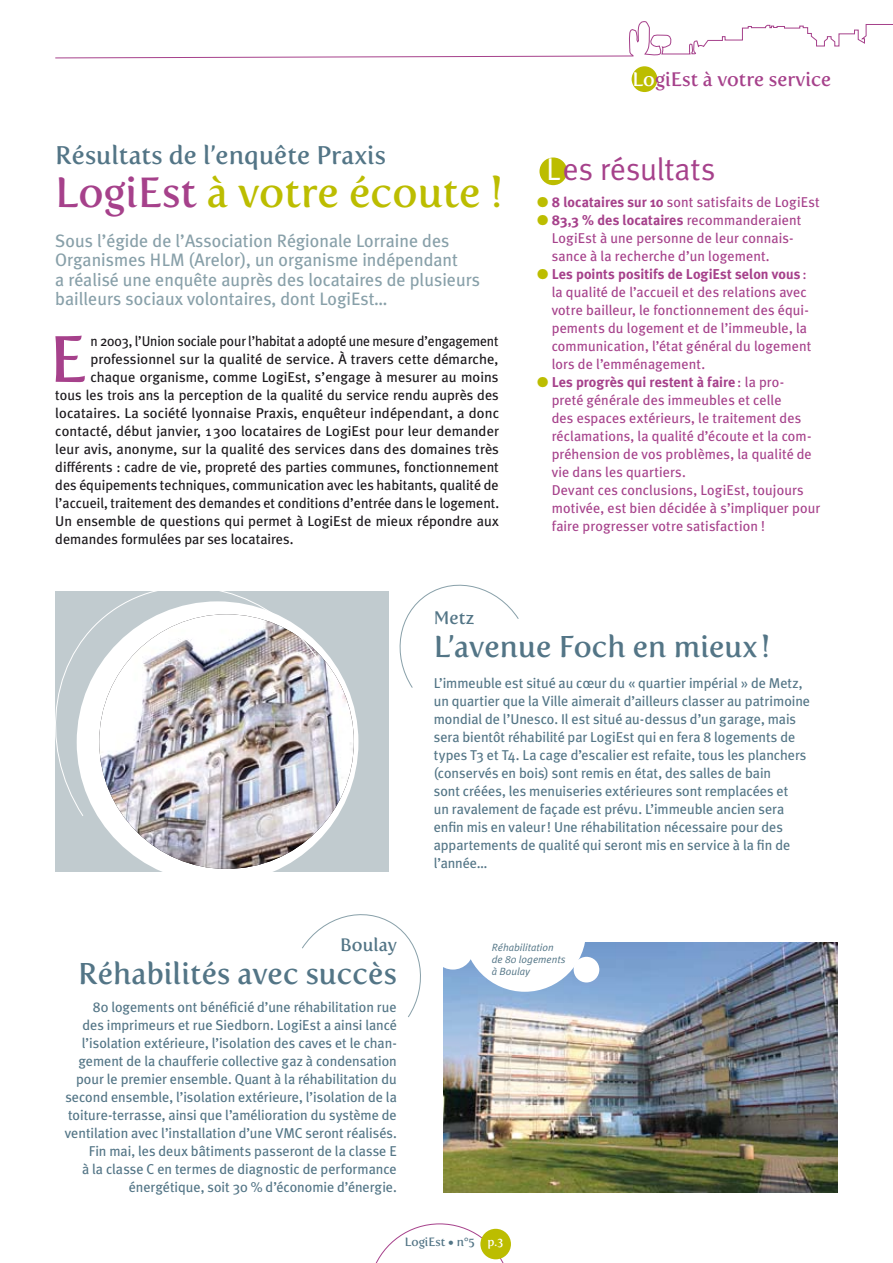
<style>
.page{position:relative;width:893px;height:1263px;background:#fff}
.page>*{position:absolute;margin:0;border:0;box-sizing:border-box;transform-origin:0 0}
.t1{font:65.1px "Fertigo Pro";color:#a6418b}
.t2{font:42px "Fertigo Pro";color:#bcbd00}
.t3{font:31.5px "Meta Plus Normal";letter-spacing:-.005em;color:#a6418b}
.t4{font:30px "Fertigo Pro";color:#537586}
.t5{font:25.5px "Fertigo Pro";color:#537586}
.t6{font:19.5px "Fertigo Pro";color:#a6418b}
.t7{font:18px/19.5px "Meta Plus";color:#88a0a9}
.t8{font:18px "Fertigo Pro";color:#537586}
.t9{font:14.25px/18px "Meta Plus";letter-spacing:-.005em;color:#537586}
.t10{font:14.25px/18px "Meta Plus";letter-spacing:.005em;color:#a6418b}
.t11{font:14.25px "Meta Plus";color:#1a171b}
.t12{font:14.25px "Meta Plus";color:#1a171b;scale:.96 1}
.t13{font:12px "Fertigo Pro";color:#537586}
.t14{font:italic 10.5px/12px "Meta Plus Normal";color:#537586}
.s1{color:#a6418b}
.s2{color:#fff}
.s3{color:#bcbd00}
.s4{font-weight:700}
</style>
<div class="page">
<svg style="left:55px;top:21px;width:838px;height:50px"></svg>
<svg style="left:375px;top:1223px;width:132px;height:40px"></svg>
<div style="left:480px;top:1229px;width:31px;height:30px;background:#bcbd00;border-radius:50%"></div>
<div style="left:632px;top:66px;width:25px;height:26px;background:#bcbd00;border-radius:50%"></div>
<img style="left:443px;top:943px;width:395px;height:250px">
<div style="left:55px;top:591px;width:333px;height:281px;background:#c1cbcf"></div>
<div style="left:539px;top:157px;width:28px;height:28px;background:#bcbd00;border-radius:50%"></div>
<div style="left:463px;top:869px;width:123px;height:123px;background:#fff;border-radius:50%"></div>
<div style="left:574px;top:957px;width:25px;height:25px;background:#fff;border-radius:50%"></div>
<div style="left:432px;top:928px;width:41px;height:41px;background:#fff;border-radius:50%"></div>
<div style="left:77px;top:601px;width:281px;height:282px;background:#fff;border-radius:50%"></div>
<img style="left:99px;top:614px;width:255px;height:255px;border-radius:127px">
<img style="left:55px;top:591px;width:266px;height:226px">
<svg style="left:302px;top:914px;width:119px;height:104px"></svg>
<svg style="left:399px;top:584px;width:120px;height:104px"></svg>
<h3 class="t5" style="left:55px;top:140px;width:332px">Résultats de l’enquête Praxis</h3>
<h2 class="t2" style="left:55px;top:168px;width:449px"><span class="s1">LogiEst</span> à votre écoute !</h2>
<p class="t7" style="left:55px;top:230px;width:426px">Sous l’égide de l’Association Régionale Lorraine des Organismes HLM (Arelor), un organisme indépendant<br>a réalisé une enquête auprès des locataires de plusieurs bailleurs sociaux volontaires, dont LogiEst…</p>
<h1 class="t1" style="left:49px;top:321px;width:39px">E</h1>
<p class="t12" style="left:90px;top:333px;width:427px">n 2003, l’Union sociale pour l’habitat a adopté une mesure d’engagement</p>
<p class="t11" style="left:90px;top:351px;width:410px">professionnel sur la qualité de service. À travers cette démarche,</p>
<p class="t11" style="left:90px;top:369px;width:410px">chaque organisme, comme LogiEst, s’engage à mesurer au moins</p>
<p class="t11" style="left:55px;top:387px;width:445px">tous les trois ans la perception de la qualité du service rendu auprès des</p>
<p class="t11" style="left:55px;top:405px;width:445px">locataires. La société lyonnaise Praxis, enquêteur indépendant, a donc</p>
<p class="t11" style="left:55px;top:423px;width:445px">contacté, début janvier, 1 300 locataires de LogiEst pour leur demander</p>
<p class="t11" style="left:55px;top:441px;width:445px">leur avis, anonyme, sur la qualité des services dans des domaines très</p>
<p class="t11" style="left:55px;top:459px;width:445px">différents : cadre de vie, propreté des parties communes, fonctionnement</p>
<p class="t11" style="left:55px;top:477px;width:445px">des équipements techniques, communication avec les habitants, qualité de</p>
<p class="t11" style="left:55px;top:495px;width:445px">l’accueil, traitement des demandes et conditions d’entrée dans le logement.</p>
<p class="t11" style="left:55px;top:513px;width:445px">Un ensemble de questions qui permet à LogiEst de mieux répondre aux</p>
<p class="t11" style="left:55px;top:531px;width:240px">demandes formulées par ses locataires.</p>
<h3 class="t6" style="left:632px;top:68px;width:200px"><span class="s2">Lo</span>giEst à votre service</h3>
<h3 class="t3" style="left:546px;top:151px;width:171px"><span class="s2">L</span>es résultats</h3>
<p class="t10" style="left:537px;top:193px;width:284px"><span class="s3">●</span> <span class="s4">8 locataires sur 10</span> sont satisfaits de LogiEst</p>
<p class="t10" style="left:552px;top:211px;width:251px;text-indent:-14px"><span class="s3">●</span> <span class="s4">83,3 % des locataires</span> recommanderaient<br>LogiEst à une personne de leur connais&shy;sance à la recherche d’un logement.</p>
<p class="t10" style="left:552px;top:265px;width:261px;text-indent:-14px"><span class="s3">●</span> <span class="s4">Les points positifs de LogiEst selon vous</span> : la qualité de l’accueil et des relations avec votre bailleur, le fonctionnement des équi&shy;pements du logement et de l’immeuble, la communication, l’état général du logement lors de l’emménagement.</p>
<p class="t10" style="left:552px;top:373px;width:270px;text-indent:-14px"><span class="s3">●</span> <span class="s4">Les progrès qui restent à faire</span>: la pro-<br>preté générale des immeubles et celle<br>des espaces extérieurs, le traitement des réclamations, la qualité d’écoute et la com&shy;préhension de vos problèmes, la qualité de vie dans les quartiers.<br>Devant ces conclusions, LogiEst, toujours motivée, est bien décidée à s’impliquer pour faire progresser votre satisfaction !</p>
<p class="t8" style="left:434px;top:607px;width:42px">Metz</p>
<h3 class="t4" style="left:434px;top:629px;width:338px">L’avenue Foch en mieux!</h3>
<p class="t9" style="left:434px;top:674px;width:378px">L’immeuble est situé au cœur du « quartier impérial » de Metz, un quartier que la Ville aimerait d’ailleurs classer au patrimoine mondial de l’Unesco. Il est situé au-dessus d’un garage, mais sera bientôt réhabilité par LogiEst qui en fera 8 logements de types T3 et T4. La cage d’escalier est refaite, tous les planchers (conservés en bois) sont remis en état, des salles de bain<br>sont créées, les menuiseries extérieures sont remplacées et<br>un ravalement de façade est prévu. L’immeuble ancien sera enfin mis en valeur! Une réhabilitation nécessaire pour des appartements de qualité qui seront mis en service à la fin de l’année…</p>
<p class="t8" style="left:340px;top:934px;width:58px">Boulay</p>
<h3 class="t4" style="left:78px;top:956px;width:320px">Réhabilités avec succès</h3>
<p class="t9" style="left:65px;top:998px;width:334px;text-align:right">80 logements ont bénéficié d’une réhabilitation rue<br>des imprimeurs et rue Siedborn. LogiEst a ainsi lancé l’isolation extérieure, l’isolation des caves et le chan&shy;gement de la chaufferie collective gaz à condensation pour le premier ensemble. Quant à la réhabilitation du second ensemble, l’isolation extérieure, l’isolation de la toiture-terrasse, ainsi que l’amélioration du système de ventilation avec l’installation d’une VMC seront réalisés.<br>Fin mai, les deux bâtiments passeront de la classe E<br>à la classe C en termes de diagnostic de performance énergétique, soit 30 % d’économie d’énergie.</p>
<p class="t14" style="left:492px;top:941px;width:75px">Réhabilitation de 80 logements à Boulay</p>
<p class="t13" style="left:405px;top:1234px;width:100px">LogiEst • n°5 <span class="s2">p.3</span></p>
</div>
